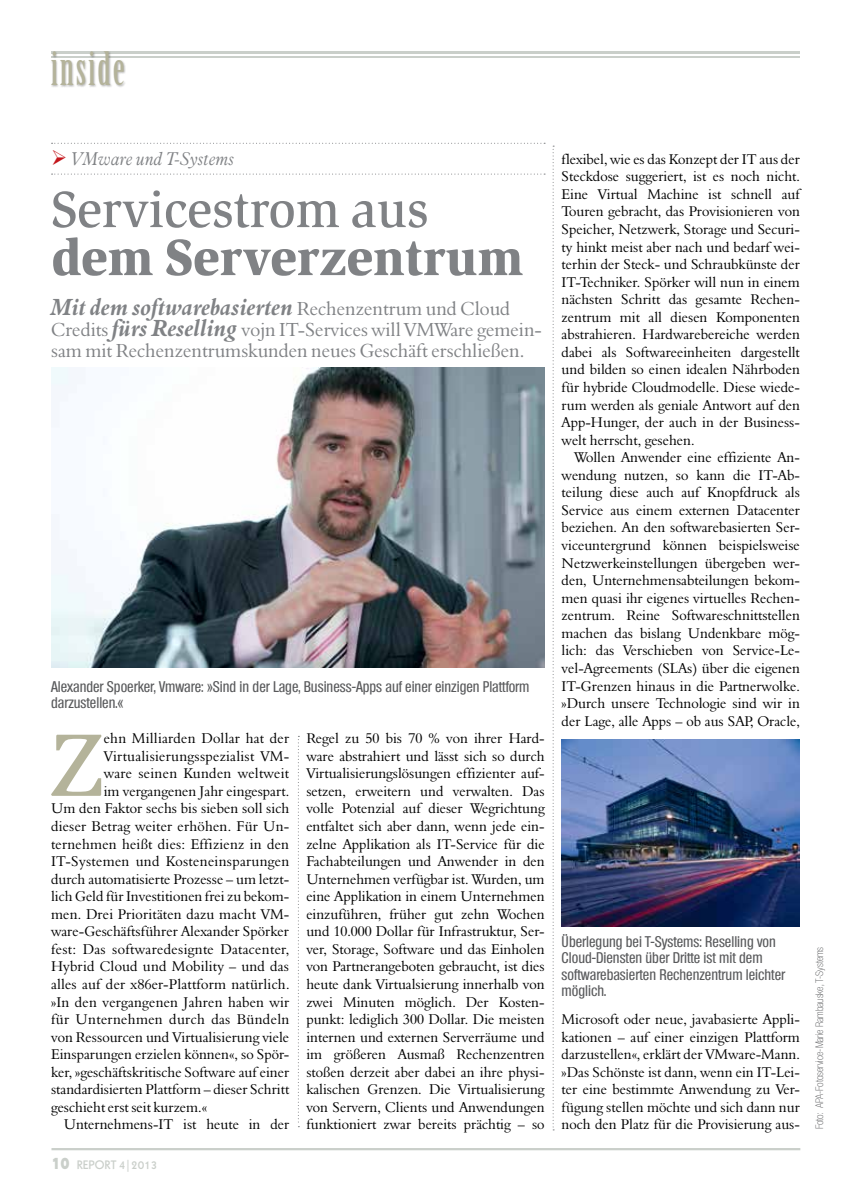
<style>
.page{position:relative;width:851px;height:1191px;background:#fff}
.page>*{position:absolute;margin:0;border:0;box-sizing:border-box;transform-origin:0 0}
.t1{font:500 91.2px "Slimbach";color:#b4b39a}
.t2{font:900 52.5px "Slimbach";color:#808285}
.t3{font:500 52.5px "Slimbach";color:#808285}
.t4{font:45px "Birch Std";letter-spacing:.05em;color:#b4b39a}
.t5{font:24px "Aldine 401 BT Bold Italic A";color:#808285}
.t6{font:19.5px/21px "Aldine 401 BT Roman A";color:#808285}
.t7{font:italic 300 18px "Aldine 721 BT";color:#808285}
.t8{font:500 condensed 15px/16.5px "Olympia";color:#58595b}
.t9{font:14.55px/17.5px "Aldine 401 BT Roman A";color:#000;text-align:justify}
.t10{font:14.55px "Aldine 401 BT Roman A";letter-spacing:.02em;color:#000}
.t11{font:12px "Geometric 231 BT Bold C";color:#cacfca}
.t12{font:300 condensed 10.5px "Olnova";color:#58595b}
.s1{color:#c4161c}
.s2{font-family:"Aldine 401 BT Roman A";font-size:19.5px}
.s3{font-family:"Aldine 401 BT Bold Italic A";font-size:24px}
.s4{font-family:"Geometric 231 BT Heavy C";font-size:16.5px}
</style>
<div class="page">
<hr style="left:51px;top:1148px;width:749px;height:2px;background:#cacfca">
<hr style="left:51px;top:51px;width:748px;height:3px;background:#cacfca">
<hr style="left:51px;top:56px;width:748px;height:1px;background:#cacfca">
<div style="left:50px;top:51px;width:77px;height:37px;background:#000;opacity:.3"></div>
<img style="left:51px;top:367px;width:493px;height:301px">
<svg style="left:52px;top:143px;width:493px;height:1px"></svg>
<svg style="left:52px;top:174px;width:493px;height:1px"></svg>
<svg style="left:552px;top:146px;width:2px;height:984px"></svg>
<svg style="left:298px;top:736px;width:1px;height:391px"></svg>
<img style="left:561px;top:739px;width:238px;height:187px">
<h3 class="t4" style="left:51px;top:43px;width:75px">inside</h3>
<p class="t7" style="left:51px;top:148px;width:185px"><span class="s1">➢</span> VMware und T-Systems</p>
<h2 class="t3" style="left:51px;top:178px;width:379px">Servicestrom aus</h2>
<h2 class="t2" style="left:51px;top:224px;width:474px">dem Serverzentrum</h2>
<h3 class="t5" style="left:51px;top:292px;width:460px">Mit dem softwarebasierten <span class="s2">Rechenzentrum und Cloud</span></h3>
<h3 class="t6" style="left:51px;top:318px;width:492px">Credits <span class="s3">fürs Reselling</span> vojn IT-Services will VMWare gemein&shy;sam mit Rechenzentrumskunden neues Geschäft erschließen.</h3>
<p class="t8" style="left:51px;top:678px;width:480px">Alexander Spoerker, Vmware: »Sind in der Lage, Business-Apps auf einer einzigen Plattform darzustellen.«</p>
<h1 class="t1" style="left:50px;top:710px;width:56px">Z</h1>
<p class="t9" style="left:104px;top:729px;width:187px">ehn Milliarden Dollar hat der</p>
<p class="t10" style="left:104px;top:747px;width:187px">Virtualisierungsspezialist VM-</p>
<p class="t10" style="left:104px;top:764px;width:187px">ware seinen Kunden weltweit</p>
<p class="t9" style="left:104px;top:782px;width:187px">im vergangenen Jahr eingespart.</p>
<p class="t9" style="left:51px;top:799px;width:240px">Um den Faktor sechs bis sieben soll sich</p>
<p class="t9" style="left:51px;top:817px;width:240px">dieser Betrag weiter erhöhen. Für Un-</p>
<p class="t9" style="left:51px;top:834px;width:239px">ternehmen heißt dies: Effizienz in den</p>
<p class="t10" style="left:51px;top:852px;width:240px">IT-Systemen und Kosteneinsparungen</p>
<p class="t9" style="left:51px;top:869px;width:240px">durch automatisierte Prozesse – um letzt-</p>
<p class="t9" style="left:51px;top:887px;width:240px">lich Geld für Investitionen frei zu bekom-</p>
<p class="t9" style="left:51px;top:905px;width:240px">men. Drei Prioritäten dazu macht VM-</p>
<p class="t9" style="left:51px;top:922px;width:239px">ware-Geschäftsführer Alexander Spörker</p>
<p class="t10" style="left:51px;top:940px;width:240px">fest: Das softwaredesignte Datacenter,</p>
<p class="t9" style="left:51px;top:957px;width:239px">Hybrid Cloud und Mobility – und das</p>
<p class="t9" style="left:51px;top:975px;width:240px">alles auf der x86er-Plattform natürlich.</p>
<p class="t9" style="left:51px;top:992px;width:240px">»In den vergangenen Jahren haben wir</p>
<p class="t10" style="left:51px;top:1010px;width:240px">für Unternehmen durch das Bündeln</p>
<p class="t9" style="left:51px;top:1027px;width:240px">von Ressourcen und Virtualisierung viele</p>
<p class="t9" style="left:51px;top:1045px;width:240px">Einsparungen erzielen können«, so Spör-</p>
<p class="t9" style="left:51px;top:1063px;width:240px">ker, »geschäftskritische Software auf einer</p>
<p class="t9" style="left:51px;top:1080px;width:240px">standardisierten Plattform – dieser Schritt</p>
<p class="t9" style="left:51px;top:1098px;width:157px">geschieht erst seit kurzem.«</p>
<p class="t9" style="left:64px;top:1115px;width:227px">Unternehmens-IT ist heute in der</p>
<p class="t11" style="left:51px;top:1157px;width:107px"><span class="s4">10</span> REPORT 4|2013</p>
<p class="t9" style="left:306px;top:729px;width:240px">Regel zu 50 bis 70 % von ihrer Hard&shy;ware abstrahiert und lässt sich so durch Virtualisierungslösungen effizienter auf&shy;setzen, erweitern und verwalten. Das volle Potenzial auf dieser Wegrichtung entfaltet sich aber dann, wenn jede ein&shy;zelne Applikation als IT-Service für die Fachabteilungen und Anwender in den Unternehmen verfügbar ist. Wurden, um eine Applikation in einem Unternehmen einzuführen, früher gut zehn Wochen und 10.000 Dollar für Infrastruktur, Ser&shy;ver, Storage, Software und das Einholen von Partnerangeboten gebraucht, ist dies heute dank Virtualsierung innerhalb von zwei Minuten möglich. Der Kosten&shy;punkt: lediglich 300 Dollar. Die meisten internen und externen Serverräume und im größeren Ausmaß Rechenzentren stoßen derzeit aber dabei an ihre physi&shy;kalischen Grenzen. Die Virtualisierung von Servern, Clients und Anwendungen funktioniert zwar bereits prächtig – so</p>
<p class="t9" style="left:561px;top:150px;width:240px">flexibel, wie es das Konzept der IT aus der Steckdose suggeriert, ist es noch nicht.<br>Eine Virtual Machine ist schnell auf Touren gebracht, das Provisionieren von Speicher, Netzwerk, Storage und Securi&shy;ty hinkt meist aber nach und bedarf wei&shy;terhin der Steck- und Schraubkünste der IT-Techniker. Spörker will nun in einem nächsten Schritt das gesamte Rechen&shy;zentrum mit all diesen Komponenten abstrahieren. Hardwarebereiche werden dabei als Softwareeinheiten dargestellt und bilden so einen idealen Nährboden für hybride Cloudmodelle. Diese wiede&shy;rum werden als geniale Antwort auf den App-Hunger, der auch in der Business&shy;welt herrscht, gesehen.</p>
<p class="t9" style="left:561px;top:448px;width:240px;text-indent:13px">Wollen Anwender eine effiziente An&shy;wendung nutzen, so kann die IT-Ab&shy;teilung diese auch auf Knopfdruck als Service aus einem externen Datacenter beziehen. An den softwarebasierten Ser&shy;viceuntergrund können beispielsweise Netzwerkeinstellungen übergeben wer&shy;den, Unternehmensabteilungen bekom&shy;men quasi ihr eigenes virtuelles Rechen&shy;zentrum. Reine Softwareschnittstellen machen das bislang Undenkbare mög&shy;lich: das Verschieben von Service-Le&shy;vel-Agreements (SLAs) über die eigenen IT-Grenzen hinaus in die Partnerwolke. »Durch unsere Technologie sind wir in der Lage, alle Apps – ob aus SAP, Oracle,</p>
<p class="t8" style="left:561px;top:933px;width:225px">Überlegung bei T-Systems: Reselling von Cloud-Diensten über Dritte ist mit dem softwarebasierten Rechenzentrum leichter möglich.</p>
<p class="t9" style="left:561px;top:1010px;width:240px">Microsoft oder neue, javabasierte Appli&shy;kationen – auf einer einzigen Plattform darzustellen«, erklärt der VMware-Mann. »Das Schönste ist dann, wenn ein IT-Lei&shy;ter eine bestimmte Anwendung zu Ver&shy;fügung stellen möchte und sich dann nur noch den Platz für die Provisierung aus-</p>
<p class="t12" style="left:813px;top:1129px;width:184px;rotate:-90deg">Foto: APA-Fotoservice-Marie Rambauske, T-Systems</p>
</div>
